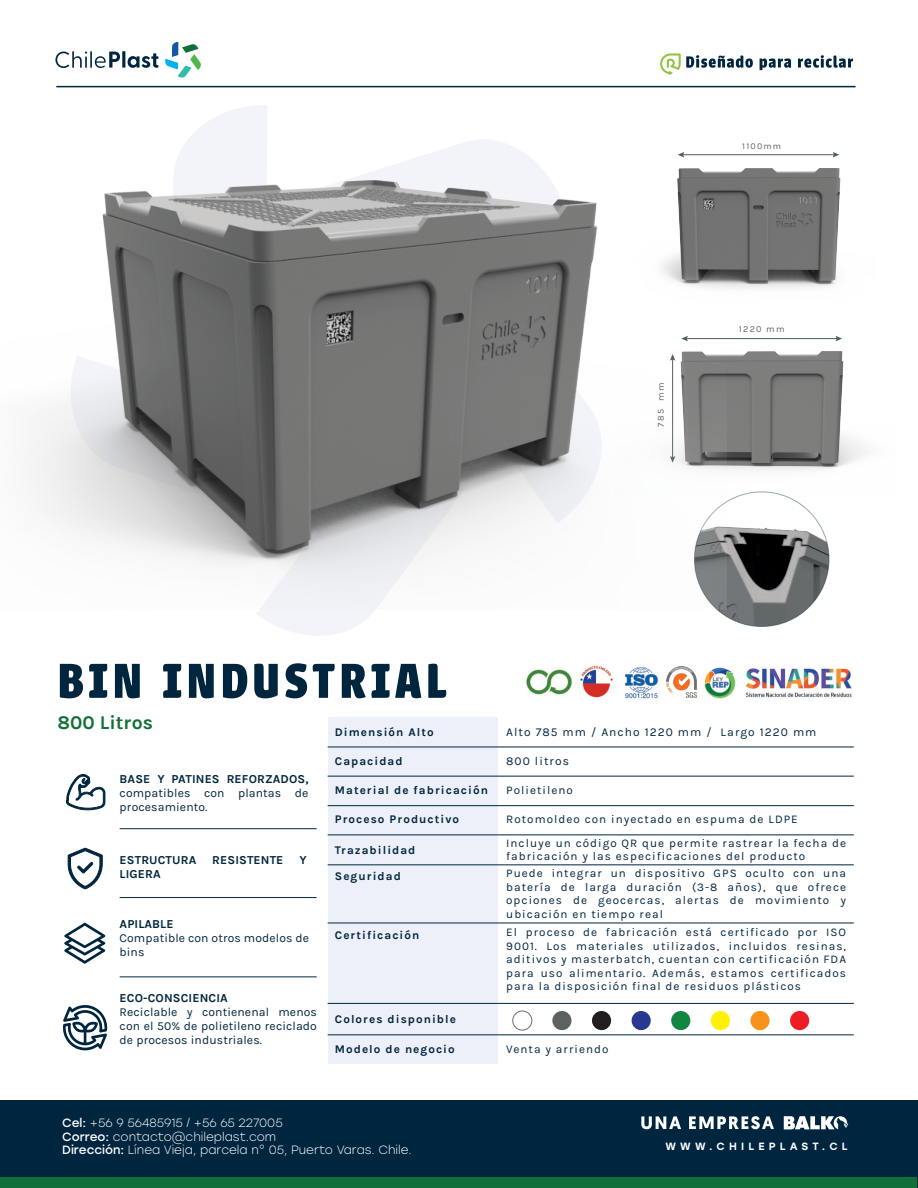
<style>
.page{position:relative;width:918px;height:1188px;background:#fff}
.page>*{position:absolute;margin:0;border:0;box-sizing:border-box;transform-origin:0 0}
.t1{font:700 54px "Urbana";letter-spacing:.09em;color:#00263f}
.t2{font:700 19.5px "Karla";color:#11703a}
.t3{font:12.15px/14px "Karla";letter-spacing:.01em;color:#00263f}
.t4{font:700 12.15px "Karla";letter-spacing:.01em;color:#00263f}
.t5{font:300 12px/13.5px "Stolzl";color:#fff}
.t6{font:12px "Karla";letter-spacing:.09em;color:#00263f}
.t7{font:11.7px/13.5px "Karla";letter-spacing:.09em;color:#00263f;text-align:justify}
.t8{font:700 11.7px "Karla";letter-spacing:.09em;color:#00263f}
.t9{font:500 10.5px "Stolzl";letter-spacing:.4em;color:#fff}
.t10{font:9.15px "Karla";letter-spacing:.14em;color:#5d6162}
.t11{font:8.85px "Karla";letter-spacing:.14em;color:#5d6162}
.s1{font-weight:400}
</style>
<div class="page">
<svg style="left:257px;top:609px;width:119px;height:27px"></svg>
<img style="left:704px;top:667px;width:32px;height:32px">
<img style="left:666px;top:667px;width:33px;height:31px">
<img style="left:745px;top:668px;width:107px;height:30px">
<img style="left:624px;top:666px;width:35px;height:33px">
<div style="left:0;top:1101px;width:917px;height:87px;background:#00263f"></div>
<svg style="left:641px;top:1116px;width:40px;height:13px"></svg>
<svg style="left:689px;top:1116px;width:85px;height:13px"></svg>
<svg style="left:784px;top:1116px;width:64px;height:13px"></svg>
<div style="left:0;top:1178px;width:917px;height:10px;background:#11703a"></div>
<img style="left:727px;top:336px;width:139px;height:160px">
<hr style="left:686px;top:338px;width:152px;height:1px;background:#505e59">
<svg style="left:836px;top:336px;width:6px;height:5px"></svg>
<img style="left:727px;top:152px;width:114px;height:137px">
<hr style="left:682px;top:154px;width:153px;height:1px;background:#505e59">
<svg style="left:833px;top:152px;width:6px;height:6px"></svg>
<div style="left:328px;top:718px;width:170px;height:346px;background:#edf0f8"></div>
<div style="left:513px;top:1011px;width:19px;height:19px;border:1px solid #6c6d70;border-radius:50%"></div>
<div style="left:552px;top:1011px;width:19px;height:19px;background:#5d6162;border-radius:50%"></div>
<div style="left:592px;top:1011px;width:19px;height:19px;background:#231f20;border-radius:50%"></div>
<div style="left:632px;top:1011px;width:19px;height:19px;background:#283890;border-radius:50%"></div>
<div style="left:671px;top:1011px;width:19px;height:19px;background:#118641;border-radius:50%"></div>
<div style="left:711px;top:1011px;width:19px;height:19px;background:#fff101;border-radius:50%"></div>
<div style="left:750px;top:1011px;width:20px;height:19px;background:#f7931d;border-radius:50%"></div>
<div style="left:790px;top:1011px;width:19px;height:19px;background:#ee1d23;border-radius:50%"></div>
<hr style="left:328px;top:805px;width:526px;height:1px;background:#00263f">
<hr style="left:328px;top:776px;width:526px;height:1px;background:#00263f">
<hr style="left:328px;top:747px;width:526px;height:1px;background:#00263f">
<hr style="left:328px;top:835px;width:526px;height:1px;background:#00263f">
<hr style="left:328px;top:865px;width:526px;height:1px;background:#00263f">
<hr style="left:328px;top:1035px;width:526px;height:1px;background:#00263f">
<hr style="left:328px;top:923px;width:526px;height:1px;background:#00263f">
<hr style="left:328px;top:1003px;width:526px;height:1px;background:#00263f">
<hr style="left:56px;top:86px;width:800px;height:1px;background:#00263f">
<svg style="left:760px;top:58px;width:31px;height:12px"></svg>
<svg style="left:798px;top:55px;width:55px;height:13px"></svg>
<svg style="left:660px;top:54px;width:93px;height:21px"></svg>
<svg style="left:165px;top:42px;width:36px;height:36px"></svg>
<svg style="left:55px;top:51px;width:65px;height:17px"></svg>
<hr style="left:122px;top:51px;width:3px;height:17px;background:#00263f">
<svg style="left:128px;top:53px;width:30px;height:15px"></svg>
<img style="left:580px;top:665px;width:33px;height:33px">
<img style="left:526px;top:669px;width:46px;height:26px">
<img style="left:694px;top:492px;width:135px;height:135px;border-radius:67px">
<img style="left:30px;top:105px;width:697px;height:504px">
<svg style="left:66px;top:774px;width:39px;height:36px"></svg>
<svg style="left:68px;top:848px;width:35px;height:41px"></svg>
<svg style="left:64px;top:923px;width:41px;height:41px"></svg>
<svg style="left:63px;top:1005px;width:45px;height:45px"></svg>
<hr style="left:120px;top:828px;width:197px;height:1px;background:#00263f">
<hr style="left:120px;top:897px;width:197px;height:1px;background:#00263f">
<hr style="left:120px;top:977px;width:197px;height:1px;background:#00263f">
<p class="t11" style="left:742px;top:141px;width:40px">1100mm</p>
<p class="t10" style="left:656px;top:427px;width:45px;rotate:-90deg">785 mm</p>
<p class="t10" style="left:739px;top:324px;width:47px">1220 mm</p>
<h1 class="t1" style="left:58px;top:650px;width:390px">BIN INDUSTRIAL</h1>
<h2 class="t2" style="left:58px;top:712px;width:97px">800 Litros</h2>
<p class="t8" style="left:335px;top:725px;width:100px">Dimensión Alto</p>
<p class="t8" style="left:335px;top:754px;width:69px">Capacidad</p>
<p class="t8" style="left:335px;top:783px;width:155px">Material de fabricación</p>
<p class="t8" style="left:335px;top:813px;width:126px">Proceso Productivo</p>
<p class="t4" style="left:120px;top:772px;width:190px">BASE Y PATINES REFORZADOS,</p>
<p class="t3" style="left:120px;top:786px;width:190px">compatibles con plantas de procesamiento.</p>
<p class="t6" style="left:506px;top:726px;width:312px">Alto 785 mm / Ancho 1220 mm / Largo 1220 mm</p>
<p class="t6" style="left:506px;top:754px;width:64px">800 litros</p>
<p class="t7" style="left:506px;top:784px;width:68px">Polietileno</p>
<p class="t7" style="left:506px;top:813px;width:293px">Rotomoldeo con inyectado en espuma de LDPE</p>
<p class="t4" style="left:120px;top:853px;width:78px">ESTRUCTURA</p>
<p class="t4" style="left:212px;top:853px;width:73px">RESISTENTE</p>
<p class="t4" style="left:299px;top:853px;width:9px">Y</p>
<p class="t4" style="left:120px;top:867px;width:43px">LIGERA</p>
<p class="t4" style="left:120px;top:917px;width:55px">APILABLE</p>
<p class="t3" style="left:120px;top:931px;width:191px">Compatible con otros modelos de bins</p>
<p class="t4" style="left:120px;top:991px;width:110px">ECO-CONSCIENCIA</p>
<p class="t3" style="left:120px;top:1005px;width:199px;text-align:justify">Reciclable y contienenal menos con el 50% de polietileno reciclado de procesos industriales.</p>
<p class="t8" style="left:335px;top:843px;width:82px">Trazabilidad</p>
<p class="t7" style="left:506px;top:836px;width:341px">Incluye un código QR que permite rastrear la fecha de fabricación y las especificaciones del producto</p>
<p class="t8" style="left:335px;top:869px;width:68px">Seguridad</p>
<p class="t7" style="left:506px;top:867px;width:341px">Puede integrar un dispositivo GPS oculto con una batería de larga duración (3-8 años), que ofrece opciones de geocercas, alertas de movimiento y ubicación en tiempo real</p>
<p class="t8" style="left:335px;top:928px;width:86px">Certificación</p>
<p class="t7" style="left:506px;top:926px;width:341px">El proceso de fabricación está certificado por ISO 9001. Los materiales utilizados, incluidos resinas, aditivos y masterbatch, cuentan con certificación FDA para uso alimentario. Además, estamos certificados para la disposición final de residuos plásticos</p>
<p class="t8" style="left:335px;top:1013px;width:123px">Colores disponible</p>
<p class="t8" style="left:335px;top:1042px;width:121px">Modelo de negocio</p>
<p class="t7" style="left:506px;top:1042px;width:104px">Venta y arriendo</p>
<p class="t5" style="left:62px;top:1116px;width:351px"><span class="s1">Cel:</span> +56 9 56485915 / +56 65 227005<br><span class="s1">Correo:</span> contacto@chileplast.com<br><span class="s1">Dirección:</span> Línea Vieja, parcela n° 05, Puerto Varas. Chile.</p>
<p class="t9" style="left:665px;top:1138px;width:184px">WWW.CHILEPLAST.CL</p>
</div>
